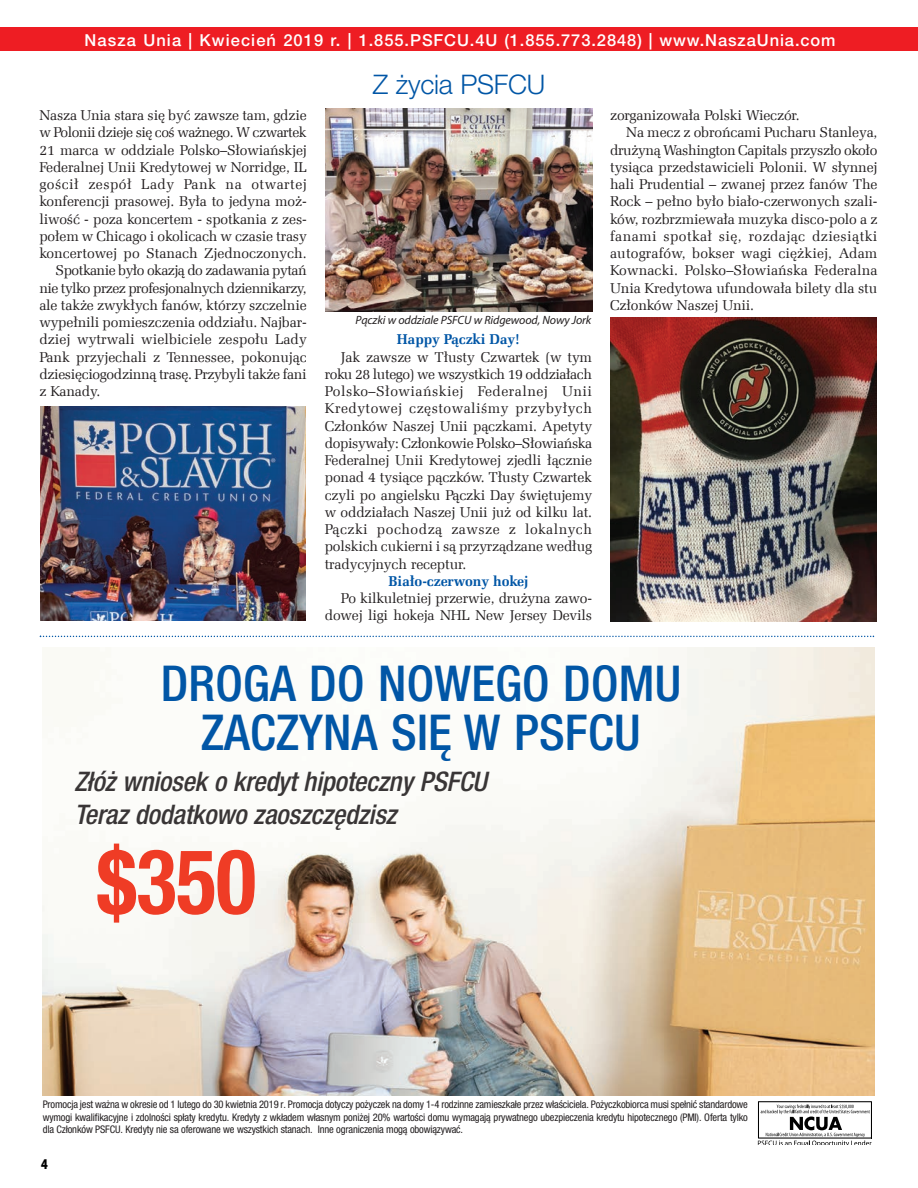
<style>
.page{position:relative;width:918px;height:1188px;background:#fff}
.page>*{position:absolute;margin:0;border:0;box-sizing:border-box;transform-origin:0 0}
.t1{font:700 condensed 90px "Helvetica Neue LT Pro";color:#ef3c25;scale:.93 1}
.t2{font:500 condensed 49.5px "Helvetica Neue LT Pro";letter-spacing:.005em;color:#0156a6}
.t3{font:italic 500 condensed 27px/32.4px "Helvetica Neue LT Pro";letter-spacing:-.01em;color:rgb(35 31 32/.9)}
.t4{font:300 27px "Helvetica Neue LT Pro";letter-spacing:-.01em;color:#0156a6}
.t5{font:500 16.5px "Helvetica Neue LT Pro";letter-spacing:.055em;color:#fff}
.t6{font:900 condensed 15px "Myriad Pro NPL";color:#000}
.t7{font:14.25px/17.2px "Zapf Ellipt EU";letter-spacing:-.01em;color:#231f20;text-align:justify}
.t8{font:14.25px "Zapf Ellipt EU";letter-spacing:-.035em;color:#231f20}
.t9{font:14.25px "Zapf Ellipt EU";letter-spacing:-.03em;color:#231f20}
.t10{font:14.25px "Zapf Ellipt EU";letter-spacing:.03em;color:#231f20}
.t11{font:700 14.25px "Zapf Ellipt EU";letter-spacing:-.01em;color:#0156a6}
.t12{font:14.25px "Zapf Ellipt EU";letter-spacing:.01em;color:#231f20}
.t13{font:14.25px "Zapf Ellipt EU";letter-spacing:.035em;color:#231f20}
.t14{font:italic 12px "Myriad Pro NPL";letter-spacing:-.01em;color:#231f20}
.t15{font:condensed 10.5px/12.6px "Helvetica Neue LT Pro";letter-spacing:-.015em;color:#231f20;text-align:justify}
</style>
<div class="page">
<div style="left:0;top:28px;width:918px;height:23px;background:#ee1d23"></div>
<img style="left:40px;top:406px;width:266px;height:215px">
<img style="left:326px;top:109px;width:267px;height:202px">
<img style="left:611px;top:317px;width:265px;height:304px">
<img style="left:43px;top:647px;width:831px;height:448px">
<svg style="left:758px;top:1101px;width:114px;height:44px"></svg>
<svg style="left:40px;top:636px;width:834px;height:1px"></svg>
<p class="t5" style="left:85px;top:34px;width:753px">Nasza Unia | Kwiecień 2019 r. | 1.855.PSFCU.4U (1.855.773.2848) | www.Na szaU nia.com</p>
<p class="t7" style="left:39px;top:107px;width:269px">Nasza Unia stara się być zawsze tam, gdzie</p>
<p class="t8" style="left:39px;top:124px;width:269px">w Polonii dzieje się coś ważnego. W czwartek</p>
<p class="t7" style="left:39px;top:141px;width:269px">21 marca w oddziale Polsko–Słowiańskjej</p>
<p class="t7" style="left:39px;top:159px;width:269px">Federalnej Unii Kredytowej w Norridge, IL</p>
<p class="t13" style="left:39px;top:176px;width:269px">gościł zespół Lady Pank na otwartej</p>
<p class="t7" style="left:39px;top:193px;width:269px">konferencji prasowej. Była to jedyna moż -</p>
<p class="t7" style="left:39px;top:210px;width:269px">liwość - poza koncertem - spotkania z zes -</p>
<p class="t7" style="left:39px;top:228px;width:269px">połem w Chicago i okolicach w czasie trasy</p>
<p class="t7" style="left:39px;top:245px;width:269px">koncertowej po Stanach Zjednoczonych.</p>
<p class="t8" style="left:56px;top:262px;width:253px">Spotkanie było okazją do zadawania pytań</p>
<p class="t8" style="left:39px;top:279px;width:269px">nie tylko przez profesjonalnych dziennikarzy,</p>
<p class="t7" style="left:39px;top:297px;width:269px">ale także zwykłych fanów, którzy szczelnie</p>
<p class="t7" style="left:39px;top:314px;width:269px">wypełnili pomieszczenia oddziału. Najbar -</p>
<p class="t7" style="left:39px;top:331px;width:269px">dziej wytrwali wielbiciele zespołu Lady</p>
<p class="t7" style="left:39px;top:348px;width:269px">Pank przyjechali z Tennessee, pokonując</p>
<p class="t7" style="left:39px;top:366px;width:269px">dziesięciogodzinną trasę. Przybyli także fani</p>
<p class="t7" style="left:39px;top:383px;width:62px">z Kanady.</p>
<h3 class="t4" style="left:373px;top:75px;width:174px">Z życia PSFCU</h3>
<p class="t14" style="left:356px;top:316px;width:237px">Pączki w oddziale PSFCU w Ridgewood, Nowy Jork</p>
<p class="t11" style="left:397px;top:330px;width:125px">Happy Pączki Day!</p>
<p class="t7" style="left:325px;top:348px;width:269px;text-indent:16px">Jak zawsze w Tłusty Czwartek (w tym roku 28 lutego) we wszystkich 19 oddziałach Polsko–Słowiańskiej Federalnej Unii Kredytowej częstowaliśmy przybyłych Członków Naszej Unii pączkami. Apetyty dopisywały: Członkowie Polsko–Słowiańska Federalnej Unii Kredytowej zjedli łącznie ponad 4 tysiące pączków. Tłusty Czwartek czyli po angielsku Pączki Day świętujemy w oddziałach Naszej Unii już od kilku lat.<br>Pączki pochodzą zawsze z lokalnych polskich cukierni i są przyrządzane według tradycyjnych receptur.</p>
<p class="t11" style="left:389px;top:572px;width:141px">Biało-czerwony hokej</p>
<p class="t7" style="left:325px;top:590px;width:269px;text-align:right">Po kilkuletniej przerwie, drużyna zawo - dowej ligi hokeja NHL New Jersey Devils</p>
<p class="t7" style="left:610px;top:107px;width:191px">zorganizowała Polski Wieczór.</p>
<p class="t7" style="left:626px;top:124px;width:253px">Na mecz z obrońcami Pucharu Stanleya,</p>
<p class="t9" style="left:610px;top:141px;width:269px">drużyną Washington Capitals przyszło około</p>
<p class="t7" style="left:610px;top:159px;width:269px">tysiąca przedstawicieli Polonii. W słynnej</p>
<p class="t7" style="left:610px;top:176px;width:269px">hali Prudential – zwanej przez fanów The</p>
<p class="t7" style="left:610px;top:193px;width:269px">Rock – pełno było biało-czerwonych szali -</p>
<p class="t7" style="left:610px;top:210px;width:269px">ków, rozbrzmiewała muzyka disco-polo a z</p>
<p class="t10" style="left:610px;top:227px;width:269px">fanami spotkał się, rozdając dziesiątki</p>
<p class="t12" style="left:610px;top:245px;width:269px">autografów, bokser wagi ciężkiej, Adam</p>
<p class="t7" style="left:610px;top:262px;width:269px">Kownacki. Polsko–Słowiańska Federalna</p>
<p class="t7" style="left:610px;top:279px;width:269px">Unia Kredytowa ufundowała bilety dla stu</p>
<p class="t7" style="left:610px;top:297px;width:146px">Członków Naszej Unii.</p>
<h2 class="t2" style="left:161px;top:666px;width:522px">DROGA DO NOwEGO DOMU</h2>
<h2 class="t2" style="left:201px;top:714px;width:441px">ZACZYNA SIę w PSFCU</h2>
<h3 class="t3" style="left:74px;top:768px;width:414px">Złóż wniosek o kredyt hipoteczny PSFCU<br>Teraz dodatkowo zaoszczędzisz</h3>
<h1 class="t1" style="left:97px;top:849px;width:173px">$350</h1>
<p class="t15" style="left:43px;top:1099px;width:707px">Promocja jest ważna w okresie od 1 lutego do 30 kwietnia 2019 r. Promocja dotyczy pożyczek na domy 1-4 rodzinne zamieszkałe przez właściciela. Pożyczkobiorca musi spełnić standardowe wymogi kwalifikacyjne i zdolności spłaty kredytu. Kredyty z wkładem własnym poniżej 20% wartości domu wymagają prywatnego ubezpieczenia kredytu hipotecznego (PMI). Oferta tylko dla Członków PSFCU. Kredyty nie sa oferowane we wszystkich stanach. Inne ograniczenia mogą obowiązywać.</p>
<p class="t6" style="left:41px;top:1159px;width:8px">4</p>
</div>
